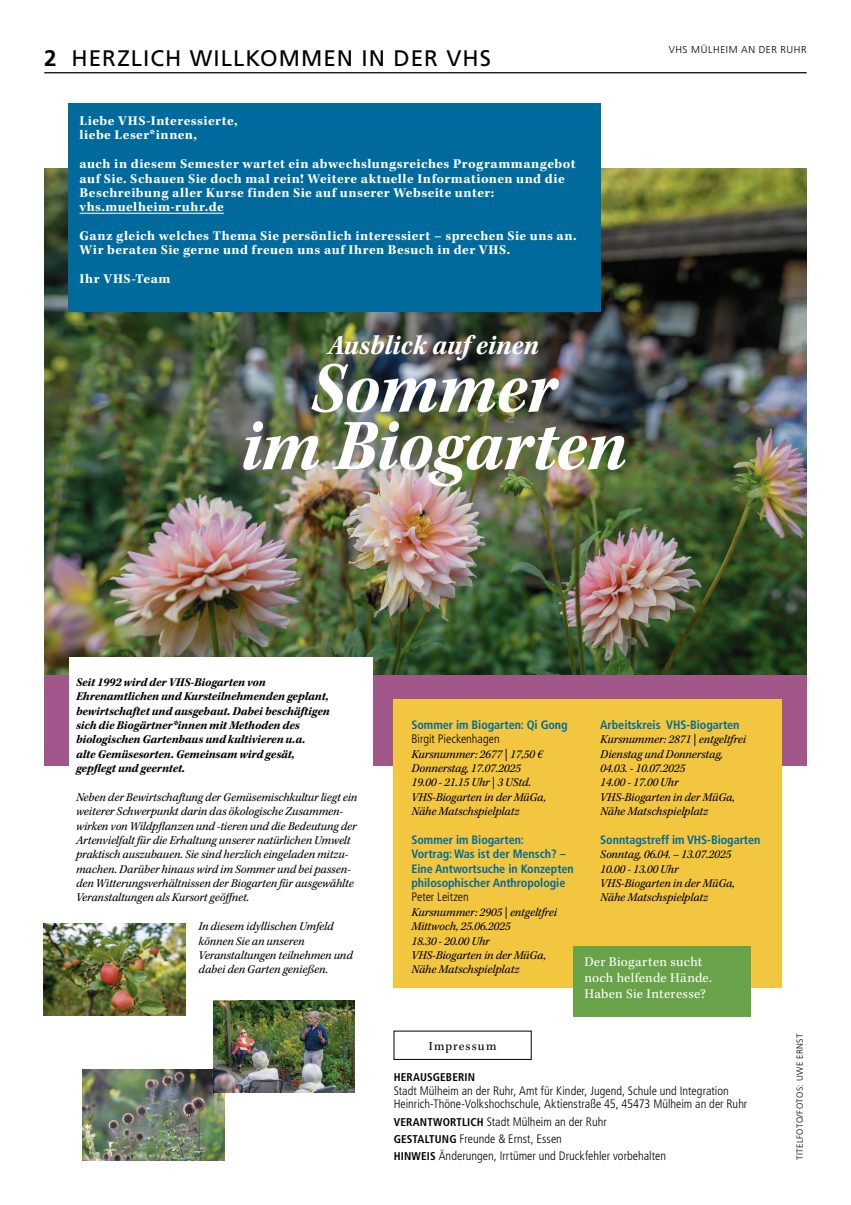
<style>
.page{position:relative;width:851px;height:1205px;background:#fff}
.page>*{position:absolute;margin:0;border:0;box-sizing:border-box;transform-origin:0 0}
.t1{font:75px/57.5px "Kepler Std Bold Scn It";letter-spacing:-.005em;color:#fff;text-align:center}
.t2{font:28.75px "Kepler Std Bold Scn It";color:#fff}
.t3{font:22.5px "Frutiger LT Std";letter-spacing:.045em;color:#000}
.t4{font:700 13.75px/14.4px "Kepler Std";letter-spacing:.035em;color:#fff}
.t5{font:13.75px/16.2px "Kepler Std";letter-spacing:.015em;color:#fff}
.t6{font:12.62px "Kepler Std";letter-spacing:.085em;color:#000}
.t7{font:italic 12.25px/14.4px "Kepler Std";letter-spacing:-.01em;color:#000}
.t8{font:300 condensed 12.25px/17.2px "Frutiger LT Std";color:#000}
.t9{font:italic 700 12.25px/14.4px "Kepler Std";letter-spacing:-.01em;color:#000}
.t10{font:700 condensed 12.12px/14.4px "Frutiger LT Std";letter-spacing:-.005em;color:#006a9d}
.t11{font:700 condensed 11.25px "Frutiger LT Std";letter-spacing:.01em;color:#000}
.t12{font:300 10px "Frutiger LT Std";letter-spacing:.06em;color:#000}
.t13{font:300 8.75px "Frutiger LT Std";letter-spacing:.055em;color:#000}
.s1{font-weight:700}
.s2{font-weight:700;font-size:11.25px}
</style>
<div class="page">
<div style="left:44px;top:657px;width:762px;height:108px;background:#a2578b"></div>
<img style="left:44px;top:168px;width:762px;height:506px">
<hr style="left:44px;top:72px;width:762px;height:1px;background:#000">
<div style="left:393px;top:699px;width:388px;height:289px;background:#f3c63f"></div>
<div style="left:69px;top:657px;width:303px;height:383px;background:#fff"></div>
<img style="left:44px;top:924px;width:141px;height:91px">
<img style="left:82px;top:1069px;width:142px;height:91px">
<img style="left:213px;top:1001px;width:142px;height:91px">
<div style="left:573px;top:945px;width:177px;height:71px;background:#68a349"></div>
<div style="left:69px;top:103px;width:532px;height:209px;background:#006a9d"></div>
<hr style="left:80px;top:213px;width:144px;height:1px;background:#fff">
<h3 class="t3" style="left:44px;top:45px;width:448px"><span class="s1">2</span> HERZLICH WILLKOMMEN IN DER VHS</h3>
<p class="t4" style="left:80px;top:114px;width:160px">Liebe VHS-Interessierte, liebe Leser*innen,</p>
<p class="t4" style="left:80px;top:157px;width:497px">auch in diesem Semester wartet ein abwechslungsreiches Programmangebot auf Sie. Schauen Sie doch mal rein! Weitere aktuelle Informationen und die Beschreibung aller Kurse finden Sie auf unserer Webseite unter: vhs.muelheim-ruhr.de</p>
<p class="t4" style="left:80px;top:229px;width:498px">Ganz gleich welches Thema Sie persönlich interessiert – sprechen Sie uns an.<br>Wir beraten Sie gerne und freuen uns auf Ihren Besuch in der VHS.</p>
<p class="t4" style="left:80px;top:272px;width:92px">Ihr VHS-Team</p>
<h2 class="t2" style="left:328px;top:329px;width:212px">Ausblick auf einen</h2>
<h1 class="t1" style="left:240px;top:361px;width:387px">Sommer<br>im Biogarten</h1>
<p class="t12" style="left:668px;top:44px;width:139px">VHS MÜLHEIM AN DER RUHR</p>
<p class="t9" style="left:76px;top:675px;width:255px">Seit 1992 wird der VHS-Biogarten von Ehrenamtlichen und Kursteilnehmenden geplant, bewirtschaftet und ausgebaut. Dabei beschäftigen sich die Biogärtner*innen mit Methoden des biologischen Gartenbaus und kultivieren u.a.<br>alte Gemüsesorten. Gemeinsam wird gesät, gepflegt und geerntet.</p>
<p class="t7" style="left:76px;top:790px;width:283px">Neben der Bewirtschaftung der Gemüsemischkultur liegt ein weiterer Schwerpunkt darin das ökologische Zusammen&shy;wirken von Wildpflanzen und -tieren und die Bedeutung der Artenvielfalt für die Erhaltung unserer natürlichen Umwelt praktisch auszubauen. Sie sind herzlich eingeladen mitzu&shy;machen. Darüber hinaus wird im Sommer und bei passen&shy;den Witterungsverhältnissen der Biogarten für ausgewählte Veranstaltungen als Kursort geöffnet.</p>
<p class="t7" style="left:199px;top:919px;width:156px">In diesem idyllischen Umfeld können Sie an unseren<br>Veranstaltungen teilnehmen und dabei den Garten genießen.</p>
<p class="t10" style="left:411px;top:717px;width:158px">Sommer im Biogarten: Qi Gong</p>
<p class="t8" style="left:411px;top:730px;width:90px">Birgit Pieckenhagen</p>
<p class="t7" style="left:411px;top:747px;width:136px">Kursnummer: 2677 | 17,50 €<br>Donnerstag, 17.07.2025<br>19.00 - 21.15 Uhr | 3 UStd.<br>VHS-Biogarten in der MüGa,<br>Nähe Matschspielplatz</p>
<p class="t10" style="left:411px;top:832px;width:164px">Sommer im Biogarten:<br>Vortrag: Was ist der Mensch? –<br>Eine Antwortsuche in Konzepten philosophischer Anthropologie</p>
<p class="t8" style="left:411px;top:889px;width:59px">Peter Leitzen</p>
<p class="t7" style="left:411px;top:905px;width:147px">Kursnummer: 2905 | entgeltfrei<br>Mittwoch, 25.06.2025<br>18.30 - 20.00 Uhr<br>VHS-Biogarten in der MüGa,<br>Nähe Matschspielplatz</p>
<p class="t10" style="left:600px;top:717px;width:141px">Arbeitskreis VHS-Biogarten</p>
<p class="t7" style="left:600px;top:733px;width:147px">Kursnummer: 2871 | entgeltfrei<br>Dienstag und Donnerstag,<br>04.03. - 10.07.2025<br>14.00 - 17.00 Uhr<br>VHS-Biogarten in der MüGa,<br>Nähe Matschspielplatz</p>
<p class="t10" style="left:600px;top:832px;width:162px">Sonntagstreff im VHS-Biogarten</p>
<p class="t7" style="left:600px;top:848px;width:136px">Sonntag, 06.04. – 13.07.2025<br>10.00 - 13.00 Uhr<br>VHS-Biogarten in der MüGa,<br>Nähe Matschspielplatz</p>
<p class="t5" style="left:584px;top:954px;width:129px">Der Biogarten sucht noch helfende Hände.<br>Haben Sie Interesse?</p>
<p class="t6" style="left:428px;top:1038px;width:69px">Impressum</p>
<p class="t11" style="left:393px;top:1070px;width:83px">HERAUSGEBERIN</p>
<p class="t8" style="left:393px;top:1083px;width:355px;line-height:13.8px">Stadt Mülheim an der Ruhr, Amt für Kinder, Jugend, Schule und Integration<br>Heinrich-Thöne-Volkshochschule, Aktienstraße 45, 45473 Mülheim an der Ruhr</p>
<p class="t8" style="left:393px;top:1113px;width:274px"><span class="s2">VERANTWORTLICH</span> Stadt Mülheim an der Ruhr<br><span class="s2">GESTALTUNG</span> Freunde &amp; Ernst, Essen<br><span class="s2">HINWEIS</span> Änderungen, Irrtümer und Druckfehler vorbehalten</p>
<p class="t13" style="left:794px;top:1160px;width:128px;rotate:-90deg">TITELFOTO/FOTOS: UWE ERNST</p>
</div>
